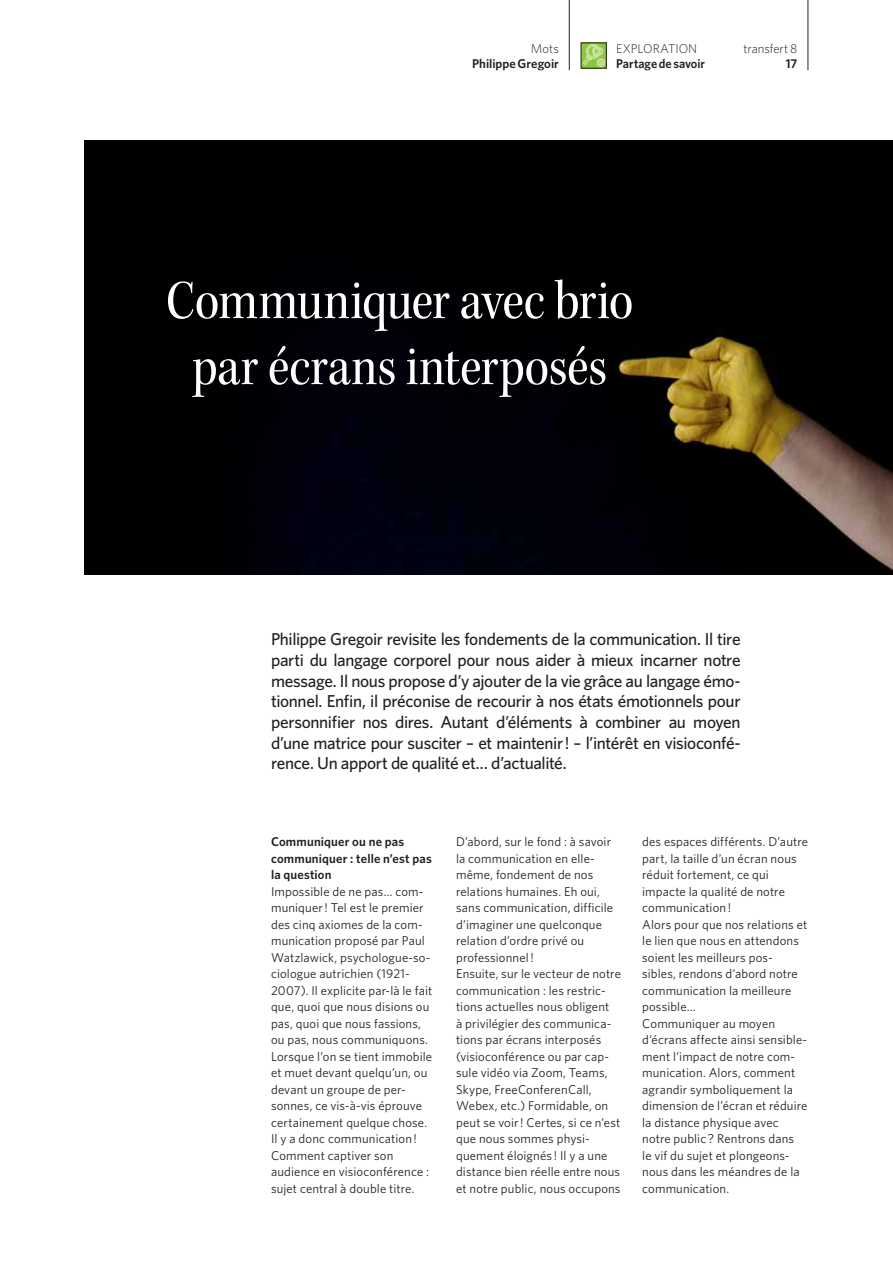
<style>
.page{position:relative;width:893px;height:1263px;background:#fff}
.page>*{position:absolute;margin:0;border:0;box-sizing:border-box;transform-origin:0 0}
.t1{font:57px/66px "Kepler Std Scn Subh";letter-spacing:-.005em;color:#fff;text-align:center}
.t2{font:500 17.25px/20.7px "Whitney HTF";letter-spacing:-.025em;color:#231f20;text-align:justify}
.t3{font:12.75px/16.5px "Whitney HTF";letter-spacing:.01em;color:#231f20}
.t4{font:600 12.75px/16.5px "Whitney HTF";letter-spacing:.01em;color:#231f20}
.t5{font:300 12.75px "Whitney HTF";color:#231f20}
</style>
<div class="page">
<img style="left:85px;top:140px;width:808px;height:434px">
<hr style="left:807px;top:0;width:1px;height:70px;background:#231f20">
<img style="left:583px;top:45px;width:22px;height:22px">
<div style="left:581px;top:43px;width:26px;height:26px;border:1px solid #231f20"></div>
<hr style="left:569px;top:0;width:1px;height:70px;background:#231f20">
<p class="t5" style="left:531px;top:41px;width:29px">Mots</p>
<p class="t4" style="left:472px;top:55px;width:88px">Philippe Gregoir</p>
<p class="t5" style="left:616px;top:41px;width:83px">EXPLORATION</p>
<p class="t4" style="left:616px;top:55px;width:91px">Partage de savoir</p>
<p class="t5" style="left:743px;top:41px;width:55px">transfert 8</p>
<p class="t4" style="left:786px;top:55px;width:13px">17</p>
<h1 class="t1" style="left:166px;top:268px;width:469px">Communiquer avec brio par écrans interposés</h1>
<p class="t2" style="left:271px;top:628px;width:471px">Philippe Gregoir revisite les fondements de la communication. Il tire parti du langage corporel pour nous aider à mieux incarner notre message. Il nous propose d’y ajouter de la vie grâce au langage émo&shy;tionnel. Enfin, il préconise de recourir à nos états émotionnels pour personnifier nos dires. Autant d’éléments à combiner au moyen d’une matrice pour susciter – et maintenir! – l’intérêt en visioconfé&shy;rence. Un apport de qualité et… d’actualité.</p>
<p class="t4" style="left:271px;top:833px;width:162px">Communiquer ou ne pas communiquer : telle n’est pas la question</p>
<p class="t3" style="left:271px;top:883px;width:163px">Impossible de ne pas… com&shy;muniquer! Tel est le premier des cinq axiomes de la com&shy;munication proposé par Paul<br>Watzlawick, psychologue-so&shy;ciologue autrichien (1921-<br>2007). Il explicite par-là le fait que, quoi que nous disions ou pas, quoi que nous fassions, ou pas, nous communiquons.<br>Lorsque l’on se tient immobile et muet devant quelqu’un, ou devant un groupe de per&shy;sonnes, ce vis-à-vis éprouve certainement quelque chose.<br>Il y a donc communication!<br>Comment captiver son audience en visioconférence : sujet central à double titre.</p>
<p class="t3" style="left:456px;top:833px;width:166px">D’abord, sur le fond : à savoir la communication en elle&shy;même, fondement de nos relations humaines. Eh oui, sans communication, difficile d’imaginer une quelconque relation d’ordre privé ou professionnel!<br>Ensuite, sur le vecteur de notre communication : les restric&shy;tions actuelles nous obligent<br>à privilégier des communica&shy;tions par écrans interposés (visioconférence ou par cap&shy;sule vidéo via Zoom, Teams,<br>Skype, FreeConferenCall,<br>Webex, etc.) Formidable, on peut se voir! Certes, si ce n’est que nous sommes physi&shy;quement éloignés ! Il y a une distance bien réelle entre nous et notre public, nous occupons</p>
<p class="t3" style="left:642px;top:833px;width:167px">des espaces différents. D’autre part, la taille d’un écran nous réduit fortement, ce qui impacte la qualité de notre communication!<br>Alors pour que nos relations et le lien que nous en attendons soient les meilleurs pos&shy;sibles, rendons d’abord notre communication la meilleure possible…<br>Communiquer au moyen d’écrans affecte ainsi sensible&shy;ment l’impact de notre com&shy;munication. Alors, comment agrandir symboliquement la dimension de l’écran et réduire la distance physique avec notre public ? Rentrons dans<br>le vif du sujet et plongeons&shy;nous dans les méandres de la communication.</p>
</div>
